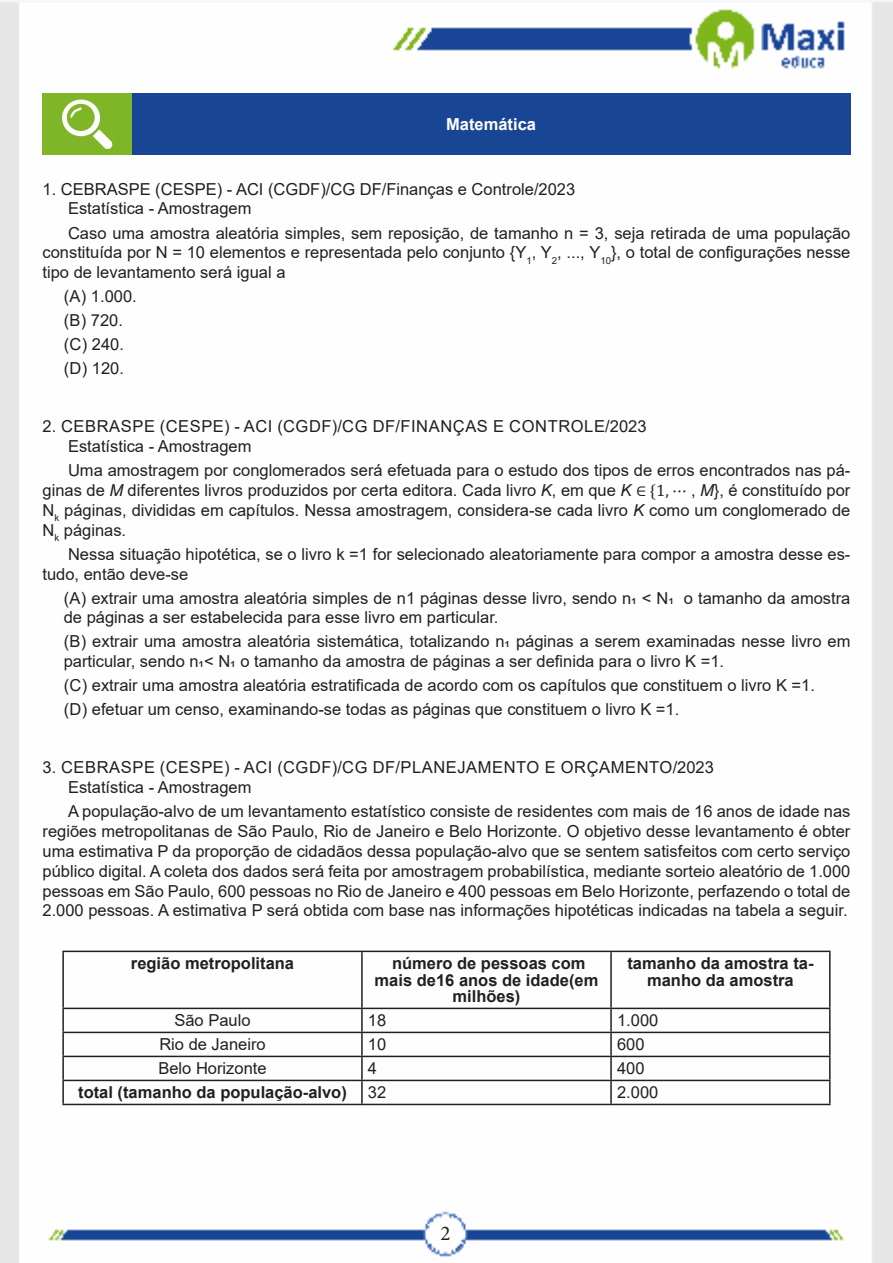
<style>
.page{position:relative;width:893px;height:1263px;background:#fff}
.page>*{position:absolute;margin:0;border:0;box-sizing:border-box;transform-origin:0 0}
.t1{font:21px "Minion Pro";color:#231f20}
.TEXTO_BASE{font:16.5px/19.8px "Arial";color:#231f20;text-align:justify}
.ALTERNATIVAS{font:16.5px/19.8px "Arial";color:#231f20}
.ENUNCIADO{font:16.5px "Arial";letter-spacing:.035em;color:#231f20}
.INDICE{font:700 16.5px/16.5px "Arial";color:#231f20;text-align:center}
.INDICE-2{font:16.5px "Arial";color:#231f20}
.Titulo_de_Caixa{font:700 16.5px "Arial";color:#fff}
.s1{font-style:italic}
.s2{font-family:"Cambria Math"}
</style>
<div class="page">
<img style="left:0;top:1px;width:893px;height:1262px">
<div style="left:43px;top:94px;width:89px;height:61px;background:#7fb628"></div>
<div style="left:132px;top:94px;width:718px;height:61px;background:#184695"></div>
<svg style="left:62px;top:100px;width:51px;height:49px"></svg>
<hr style="left:62px;top:951px;width:300px;height:1px;background:#231f20">
<hr style="left:62px;top:952px;width:2px;height:56px;background:#231f20">
<hr style="left:362px;top:951px;width:249px;height:1px;background:#231f20">
<hr style="left:361px;top:952px;width:2px;height:56px;background:#231f20">
<hr style="left:611px;top:951px;width:220px;height:1px;background:#231f20">
<hr style="left:610px;top:952px;width:2px;height:56px;background:#231f20">
<hr style="left:829px;top:952px;width:2px;height:56px;background:#231f20">
<hr style="left:62px;top:1008px;width:300px;height:1px;background:#231f20">
<hr style="left:62px;top:1009px;width:2px;height:23px;background:#231f20">
<hr style="left:362px;top:1008px;width:249px;height:1px;background:#231f20">
<hr style="left:361px;top:1009px;width:2px;height:23px;background:#231f20">
<hr style="left:611px;top:1008px;width:220px;height:1px;background:#231f20">
<hr style="left:610px;top:1009px;width:2px;height:23px;background:#231f20">
<hr style="left:829px;top:1009px;width:2px;height:23px;background:#231f20">
<hr style="left:62px;top:1032px;width:300px;height:1px;background:#231f20">
<hr style="left:62px;top:1033px;width:2px;height:23px;background:#231f20">
<hr style="left:362px;top:1032px;width:249px;height:1px;background:#231f20">
<hr style="left:361px;top:1033px;width:2px;height:23px;background:#231f20">
<hr style="left:611px;top:1032px;width:220px;height:1px;background:#231f20">
<hr style="left:610px;top:1033px;width:2px;height:23px;background:#231f20">
<hr style="left:829px;top:1033px;width:2px;height:23px;background:#231f20">
<hr style="left:62px;top:1056px;width:300px;height:1px;background:#231f20">
<hr style="left:62px;top:1057px;width:2px;height:23px;background:#231f20">
<hr style="left:362px;top:1056px;width:249px;height:1px;background:#231f20">
<hr style="left:361px;top:1057px;width:2px;height:23px;background:#231f20">
<hr style="left:611px;top:1056px;width:220px;height:1px;background:#231f20">
<hr style="left:610px;top:1057px;width:2px;height:23px;background:#231f20">
<hr style="left:829px;top:1057px;width:2px;height:23px;background:#231f20">
<hr style="left:62px;top:1080px;width:300px;height:1px;background:#231f20">
<hr style="left:62px;top:1081px;width:2px;height:23px;background:#231f20">
<hr style="left:362px;top:1080px;width:249px;height:1px;background:#231f20">
<hr style="left:361px;top:1081px;width:2px;height:23px;background:#231f20">
<hr style="left:611px;top:1080px;width:220px;height:1px;background:#231f20">
<hr style="left:610px;top:1081px;width:2px;height:23px;background:#231f20">
<hr style="left:829px;top:1081px;width:2px;height:23px;background:#231f20">
<hr style="left:62px;top:1104px;width:300px;height:1px;background:#231f20">
<hr style="left:362px;top:1104px;width:249px;height:1px;background:#231f20">
<hr style="left:611px;top:1104px;width:220px;height:1px;background:#231f20">
<p class="Titulo_de_Caixa" style="left:446px;top:113px;width:91px">Matemática</p>
<p class="TEXTO_BASE" style="left:43px;top:179px;width:534px">1. CEBRASPE (CESPE) - ACI (CGDF)/CG DF/Finanças e Controle/2023</p>
<p class="TEXTO_BASE" style="left:68px;top:199px;width:185px">Estatística - Amostragem</p>
<p class="TEXTO_BASE" style="left:43px;top:223px;width:809px;text-indent:26px">Caso uma amostra aleatória simples, sem reposição, de tamanho n = 3, seja retirada de uma população constituída por N = 10 elementos e representada pelo conjunto {Y<sub>1</sub>, Y<sub>2</sub>, ..., Y<sub>10</sub>}, o total de configurações nesse tipo de levantamento será igual a</p>
<p class="ALTERNATIVAS" style="left:64px;top:286px;width:75px">(A) 1.000.</p>
<p class="ALTERNATIVAS" style="left:64px;top:310px;width:61px">(B) 720.</p>
<p class="ALTERNATIVAS" style="left:64px;top:334px;width:62px">(C) 240.</p>
<p class="ALTERNATIVAS" style="left:64px;top:359px;width:62px">(D) 120.</p>
<p class="ENUNCIADO" style="left:43px;top:415px;width:606px">2. CEBRASPE (CESPE) - ACI (CGDF)/CG DF/FINANÇAS E CONTROLE/2023</p>
<p class="TEXTO_BASE" style="left:68px;top:436px;width:185px">Estatística - Amostragem</p>
<p class="TEXTO_BASE" style="left:43px;top:460px;width:809px;text-indent:26px">Uma amostragem por conglomerados será efetuada para o estudo dos tipos de erros encontrados nas pá&shy;ginas de <span class="s1">M</span> diferentes livros produzidos por certa editora. Cada livro <span class="s1">K</span>, em que <span class="s1">K</span> <span class="s2">∈ {1, ⋯</span> , <span class="s1">M</span>}, é constituído por N<sub>k</sub> páginas, divididas em capítulos. Nessa amostragem, considera-se cada livro <span class="s1">K</span> como um conglomerado de N<sub>k</sub> páginas.</p>
<p class="TEXTO_BASE" style="left:43px;top:544px;width:809px;text-indent:26px">Nessa situação hipotética, se o livro k =1 for selecionado aleatoriamente para compor a amostra desse es&shy;tudo, então deve-se</p>
<p class="ALTERNATIVAS" style="left:64px;top:588px;width:788px">(A) extrair uma amostra aleatória simples de n1 páginas desse livro, sendo n1 &lt; N1 o tamanho da amostra de páginas a ser estabelecida para esse livro em particular.</p>
<p class="ALTERNATIVAS" style="left:64px;top:632px;width:788px">(B) extrair uma amostra aleatória sistemática, totalizando n1 páginas a serem examinadas nesse livro em particular, sendo n1&lt; N1 o tamanho da amostra de páginas a ser definida para o livro K =1.</p>
<p class="ALTERNATIVAS" style="left:64px;top:675px;width:753px">(C) extrair uma amostra aleatória estratificada de acordo com os capítulos que constituem o livro K =1.</p>
<p class="ALTERNATIVAS" style="left:64px;top:699px;width:617px">(D) efetuar um censo, examinando-se todas as páginas que constituem o livro K =1.</p>
<p class="ENUNCIADO" style="left:43px;top:756px;width:673px">3. CEBRASPE (CESPE) - ACI (CGDF)/CG DF/PLANEJAMENTO E ORÇAMENTO/2023</p>
<p class="TEXTO_BASE" style="left:68px;top:777px;width:185px">Estatística - Amostragem</p>
<p class="TEXTO_BASE" style="left:43px;top:801px;width:809px;text-indent:26px">A população-alvo de um levantamento estatístico consiste de residentes com mais de 16 anos de idade nas regiões metropolitanas de São Paulo, Rio de Janeiro e Belo Horizonte. O objetivo desse levantamento é obter uma estimativa P da proporção de cidadãos dessa população-alvo que se sentem satisfeitos com certo serviço público digital. A coleta dos dados será feita por amostragem probabilística, mediante sorteio aleatório de 1.000 pessoas em São Paulo, 600 pessoas no Rio de Janeiro e 400 pessoas em Belo Horizonte, perfazendo o total de 2.000 pessoas. A estimativa P será obtida com base nas informações hipotéticas indicadas na tabela a seguir.</p>
<p class="INDICE" style="left:131px;top:955px;width:165px">região metropolitana</p>
<p class="INDICE" style="left:375px;top:955px;width:225px">número de pessoas com mais de16 anos de idade(em milhões)</p>
<p class="INDICE" style="left:627px;top:955px;width:188px">tamanho da amostra ta&shy;manho da amostra</p>
<p class="INDICE-2" style="left:174px;top:1009px;width:78px">São Paulo</p>
<p class="ENUNCIADO" style="left:368px;top:1009px;width:20px">18</p>
<p class="ENUNCIADO" style="left:617px;top:1009px;width:43px">1.000</p>
<p class="INDICE-2" style="left:159px;top:1033px;width:108px">Rio de Janeiro</p>
<p class="ENUNCIADO" style="left:368px;top:1033px;width:20px">10</p>
<p class="ENUNCIADO" style="left:617px;top:1033px;width:29px">600</p>
<p class="INDICE-2" style="left:158px;top:1057px;width:110px">Belo Horizonte</p>
<p class="ENUNCIADO" style="left:368px;top:1057px;width:11px">4</p>
<p class="ENUNCIADO" style="left:617px;top:1057px;width:29px">400</p>
<p class="INDICE" style="left:78px;top:1084px;width:270px">total (tamanho da população-alvo)</p>
<p class="ENUNCIADO" style="left:368px;top:1081px;width:20px">32</p>
<p class="ENUNCIADO" style="left:617px;top:1081px;width:43px">2.000</p>
<p class="t1" style="left:440px;top:1219px;width:12px">2</p>
</div>
